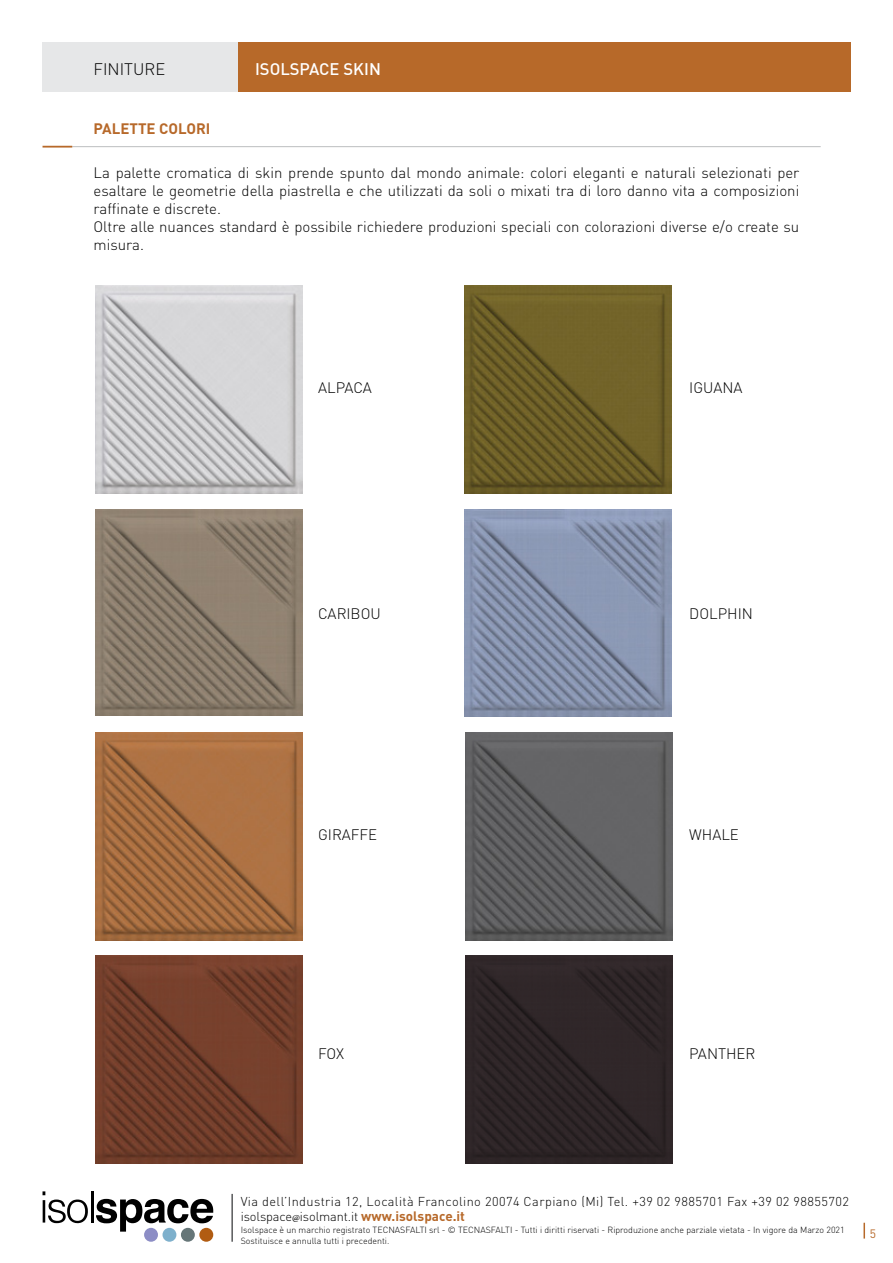
<style>
.page{position:relative;width:893px;height:1263px;background:#fff}
.page>*{position:absolute;margin:0;border:0;box-sizing:border-box;transform-origin:0 0}
.t1{font:500 16.5px "DIN";color:#fff}
.t2{font:300 16.5px "DIN";color:#000}
.t3{font:300 15px/18px "DIN";color:#000}
.t4{font:700 15px "DIN";color:#b7692a}
.t5{font:300 12.75px/15.3px "DIN";letter-spacing:.035em;color:#000}
.t6{font:12px "DIN";color:#b7692a}
.t7{font:300 8.85px/10.6px "DIN";color:#000}
.s1{font-family:"Minion Pro";font-weight:400;font-size:10.5px}
.s2{font-weight:700;font-size:13.5px;color:#b7692a}
</style>
<div class="page">
<hr style="left:231px;top:1194px;width:2px;height:48px;background:#58595b">
<div style="left:199px;top:1228px;width:14px;height:14px;background:#b15c12;border-radius:50%"></div>
<div style="left:181px;top:1228px;width:14px;height:14px;background:#667678;border-radius:50%"></div>
<div style="left:163px;top:1228px;width:13px;height:14px;background:#7eb0cc;border-radius:50%"></div>
<div style="left:144px;top:1228px;width:14px;height:14px;background:#8c8dc5;border-radius:50%"></div>
<svg style="left:43px;top:1191px;width:45px;height:32px"></svg>
<hr style="left:91px;top:1191px;width:2px;height:31px;background:#000">
<svg style="left:96px;top:1199px;width:117px;height:32px"></svg>
<div style="left:43px;top:42px;width:195px;height:49px;background:#e6e7e8"></div>
<div style="left:238px;top:42px;width:612px;height:49px;background:#b76929"></div>
<hr style="left:72px;top:146px;width:749px;height:1px;background:#bcbec0">
<hr style="left:43px;top:146px;width:29px;height:2px;background:#b7692a">
<svg style="left:863px;top:1223px;width:2px;height:15px"></svg>
<img style="left:95px;top:286px;width:208px;height:208px">
<img style="left:95px;top:510px;width:207px;height:206px">
<img style="left:96px;top:733px;width:207px;height:207px">
<img style="left:95px;top:955px;width:208px;height:208px">
<img style="left:465px;top:286px;width:207px;height:207px">
<img style="left:465px;top:510px;width:207px;height:207px">
<img style="left:465px;top:733px;width:207px;height:207px">
<img style="left:465px;top:956px;width:207px;height:207px">
<p class="t2" style="left:94px;top:59px;width:18px">FINIT</p>
<p class="t2" style="left:133px;top:59px;width:31px">URE</p>
<p class="t1" style="left:255px;top:59px;width:127px">ISOLSPACE SKIN</p>
<p class="t4" style="left:94px;top:119px;width:118px">PALETTE COLORI</p>
<p class="t3" style="left:94px;top:164px;width:707px">La palette cromatica di skin prende spunto dal mondo animale: colori eleganti e naturali selezionati per esaltare le geometrie della piastrella e che utilizzati da soli o mixati tra di loro danno vita a composizioni raffinate e discrete.<br>Oltre alle nuances standard è possibile richiedere produzioni speciali con colorazioni diverse e/o create su misura.</p>
<p class="t3" style="left:318px;top:378px;width:37px">ALPACA</p>
<p class="t3" style="left:689px;top:378px;width:35px">IGUANA</p>
<p class="t3" style="left:318px;top:604px;width:64px">CARI BOU</p>
<p class="t3" style="left:689px;top:604px;width:47px">DOLPHIN</p>
<p class="t3" style="left:318px;top:826px;width:58px">GI RAFFE</p>
<p class="t3" style="left:689px;top:826px;width:49px">WHALE</p>
<p class="t3" style="left:318px;top:1045px;width:27px">FOX</p>
<p class="t3" style="left:689px;top:1045px;width:20px">PANTHE</p>
<p class="t3" style="left:746px;top:1045px;width:11px">R</p>
<p class="t5" style="left:241px;top:1193px;width:610px">Via dell’Industria 12, Località Francolino 20074 Carpiano (Mi) Tel. +39 02 9885701 Fax +39 02 98855702 isolspace<span class="s1">@</span>isolmant.it <span class="s2">www.isolspace.it</span></p>
<p class="t7" style="left:241px;top:1225px;width:605px">Isolspace è un marchio registrato TECNASFALTI srl - © TECNASFALTI - Tutti i diritti riservati - Riproduzione anche parziale vietata - In vigore da Marzo 2021<br>Sostituisce e annulla tutti i precedenti.</p>
<p class="t6" style="left:870px;top:1226px;width:8px">5</p>
</div>
